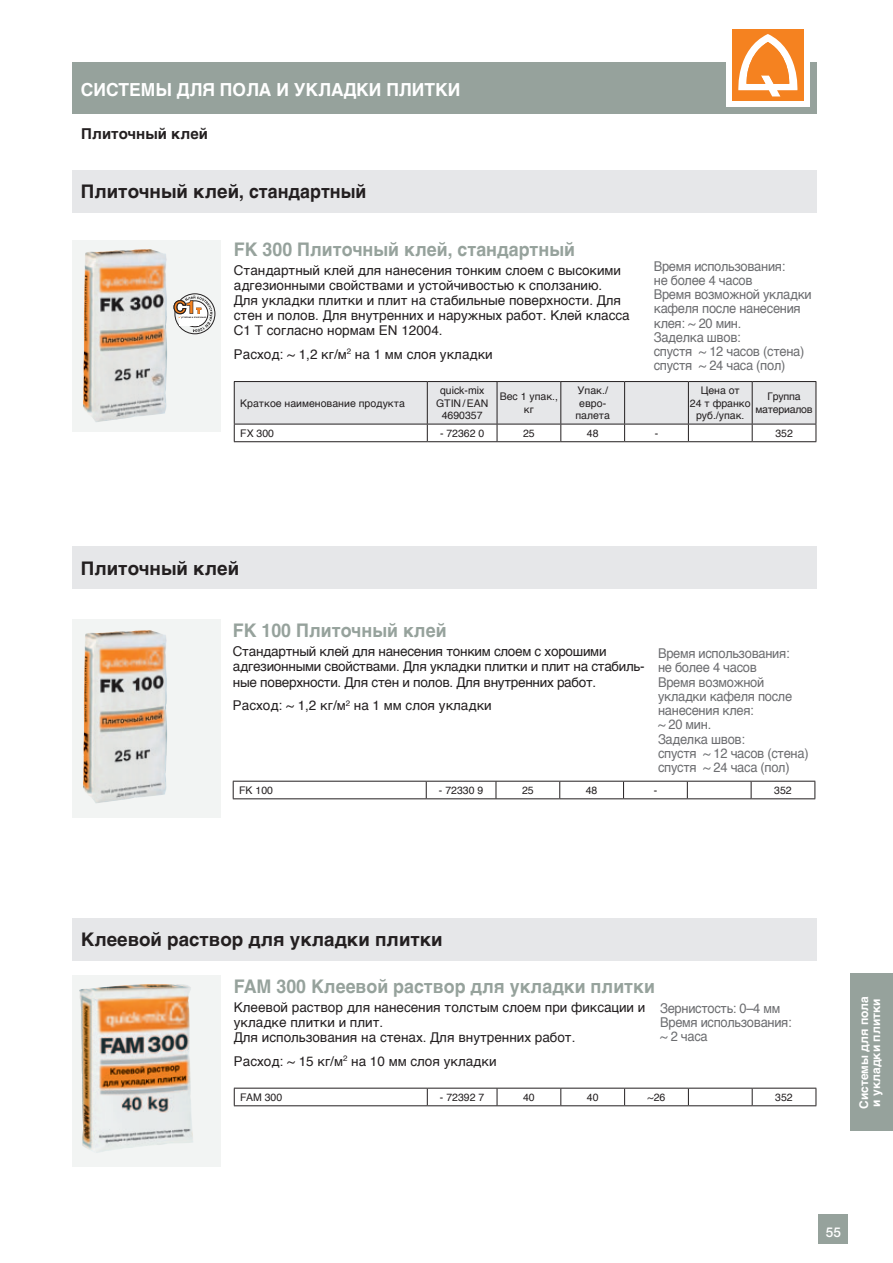
<style>
.page{position:relative;width:893px;height:1263px;background:#fff}
.page>*{position:absolute;margin:0;border:0;box-sizing:border-box;transform-origin:0 0}
.t1{font:700 18.75px "Helvetica";color:#96a29c;scale:.95 1}
.t2{font:700 18.75px "Helvetica";color:#231f20}
.t3{font:700 18px "Helvetica";color:#fff}
.t4{font:700 15px "Helvetica";color:#231f20}
.t5{font:13.5px/15px "Helvetica";color:#231f20}
.t6{font:13.5px/14.2px "Helvetica";letter-spacing:-.02em;color:#6c6d70;scale:.95 1}
.t7{font:13.5px/15px "Helvetica";letter-spacing:-.02em;color:#231f20}
.t8{font:500 13.5px "Helvetica Neue LT Pro";color:#fff}
.t9{font:700 12px/12px "Helvetica";color:#fff}
.t10{font:10.5px/12.6px "Helvetica";color:#231f20;text-align:center}
.t11{font:10.5px/12.6px "Helvetica";letter-spacing:-.02em;color:#231f20;text-align:center}
</style>
<div class="page">
<div style="left:819px;top:1214px;width:29px;height:30px;background:#96a29c"></div>
<div style="left:72px;top:63px;width:744px;height:51px;background:#96a29c"></div>
<div style="left:726px;top:23px;width:84px;height:84px;background:#fff"></div>
<div style="left:732px;top:30px;width:71px;height:71px;background:#f58220"></div>
<svg style="left:738px;top:34px;width:60px;height:62px"></svg>
<div style="left:850px;top:974px;width:43px;height:157px;background:#96a29c"></div>
<div style="left:72px;top:170px;width:744px;height:43px;background:#e6e7e9"></div>
<div style="left:72px;top:240px;width:149px;height:192px;background:#f2f4f3"></div>
<img style="left:83px;top:249px;width:84px;height:173px">
<hr style="left:234px;top:381px;width:193px;height:1px;background:#231f20">
<hr style="left:427px;top:381px;width:70px;height:1px;background:#231f20">
<hr style="left:497px;top:381px;width:64px;height:1px;background:#231f20">
<hr style="left:561px;top:381px;width:64px;height:1px;background:#231f20">
<hr style="left:625px;top:381px;width:63px;height:1px;background:#231f20">
<hr style="left:688px;top:381px;width:64px;height:1px;background:#231f20">
<hr style="left:752px;top:381px;width:64px;height:1px;background:#231f20">
<hr style="left:625px;top:441px;width:63px;height:1px;background:#231f20">
<hr style="left:688px;top:441px;width:64px;height:1px;background:#231f20">
<hr style="left:752px;top:441px;width:64px;height:1px;background:#231f20">
<svg style="left:234px;top:382px;width:583px;height:59px"></svg>
<hr style="left:234px;top:441px;width:193px;height:1px;background:#231f20">
<hr style="left:427px;top:441px;width:70px;height:1px;background:#231f20">
<hr style="left:497px;top:441px;width:64px;height:1px;background:#231f20">
<hr style="left:561px;top:441px;width:64px;height:1px;background:#231f20">
<div style="left:72px;top:918px;width:744px;height:42px;background:#e6e7e9"></div>
<div style="left:72px;top:975px;width:149px;height:191px;background:#f2f4f3"></div>
<img style="left:79px;top:984px;width:114px;height:169px">
<hr style="left:234px;top:1088px;width:193px;height:1px;background:#231f20">
<svg style="left:234px;top:1088px;width:1px;height:17px"></svg>
<hr style="left:427px;top:1088px;width:70px;height:1px;background:#231f20">
<svg style="left:427px;top:1088px;width:1px;height:17px"></svg>
<hr style="left:497px;top:1088px;width:64px;height:1px;background:#231f20">
<svg style="left:497px;top:1088px;width:1px;height:17px"></svg>
<hr style="left:561px;top:1088px;width:64px;height:1px;background:#231f20">
<svg style="left:560px;top:1088px;width:1px;height:17px"></svg>
<hr style="left:625px;top:1088px;width:63px;height:1px;background:#231f20">
<svg style="left:624px;top:1088px;width:1px;height:17px"></svg>
<hr style="left:688px;top:1088px;width:64px;height:1px;background:#231f20">
<svg style="left:688px;top:1088px;width:1px;height:17px"></svg>
<hr style="left:752px;top:1088px;width:64px;height:1px;background:#231f20">
<svg style="left:752px;top:1088px;width:1px;height:17px"></svg>
<svg style="left:816px;top:1088px;width:1px;height:17px"></svg>
<hr style="left:234px;top:1105px;width:193px;height:1px;background:#231f20">
<hr style="left:427px;top:1105px;width:70px;height:1px;background:#231f20">
<hr style="left:497px;top:1105px;width:64px;height:1px;background:#231f20">
<hr style="left:561px;top:1105px;width:64px;height:1px;background:#231f20">
<hr style="left:625px;top:1105px;width:63px;height:1px;background:#231f20">
<hr style="left:688px;top:1105px;width:64px;height:1px;background:#231f20">
<hr style="left:752px;top:1105px;width:64px;height:1px;background:#231f20">
<div style="left:72px;top:619px;width:149px;height:199px;background:#f2f4f3"></div>
<img style="left:83px;top:630px;width:84px;height:173px">
<hr style="left:624px;top:781px;width:63px;height:1px;background:#231f20">
<hr style="left:687px;top:781px;width:64px;height:1px;background:#231f20">
<svg style="left:687px;top:781px;width:1px;height:17px"></svg>
<hr style="left:751px;top:781px;width:64px;height:1px;background:#231f20">
<svg style="left:751px;top:781px;width:1px;height:17px"></svg>
<svg style="left:814px;top:781px;width:1px;height:17px"></svg>
<hr style="left:624px;top:798px;width:63px;height:1px;background:#231f20">
<hr style="left:687px;top:798px;width:64px;height:1px;background:#231f20">
<hr style="left:751px;top:798px;width:64px;height:1px;background:#231f20">
<hr style="left:233px;top:781px;width:193px;height:1px;background:#231f20">
<svg style="left:233px;top:781px;width:1px;height:17px"></svg>
<hr style="left:426px;top:781px;width:70px;height:1px;background:#231f20">
<svg style="left:426px;top:781px;width:1px;height:17px"></svg>
<hr style="left:496px;top:781px;width:64px;height:1px;background:#231f20">
<svg style="left:496px;top:781px;width:1px;height:17px"></svg>
<hr style="left:560px;top:781px;width:64px;height:1px;background:#231f20">
<svg style="left:559px;top:781px;width:1px;height:17px"></svg>
<svg style="left:623px;top:781px;width:1px;height:17px"></svg>
<hr style="left:233px;top:798px;width:193px;height:1px;background:#231f20">
<hr style="left:426px;top:798px;width:70px;height:1px;background:#231f20">
<hr style="left:496px;top:798px;width:64px;height:1px;background:#231f20">
<hr style="left:560px;top:798px;width:64px;height:1px;background:#231f20">
<div style="left:174px;top:293px;width:41px;height:41px;border:1px solid #231f20;border-radius:50%"></div>
<svg style="left:173px;top:295px;width:39px;height:37px"></svg>
<div style="left:72px;top:546px;width:744px;height:43px;background:#e6e7e9"></div>
<h2 class="t3" style="left:81px;top:75px;width:381px">Системы для пола и укладки плитки</h2>
<p class="t4" style="left:81px;top:121px;width:128px">Плиточный клей</p>
<h1 class="t2" style="left:81px;top:177px;width:287px">Плиточный клей, стандартный</h1>
<h1 class="t1" style="left:234px;top:234px;width:361px">FK 300 Плиточный клей, стандартный</h1>
<p class="t5" style="left:234px;top:264px;width:397px">Стандартный клей для нанесения тонким слоем с высокими адгезионными свойствами и устойчивостью к сползанию.<br>Для укладки плитки и плит на стабильные поверхности. Для стен и полов. Для внутренних и наружных работ. Клей класса С1 Т согласно нормам EN 12004.</p>
<p class="t5" style="left:234px;top:347px;width:260px">Расход: ~ 1,2 кг/м<sup>2</sup> на 1 мм слоя укладки</p>
<p class="t10" style="left:240px;top:397px;width:166px">Краткое наименование продукта</p>
<p class="t6" style="left:654px;top:259px;width:168px">Время использования:<br>не более 4 часов<br>Время возможной укладки кафеля после нанесения клея: ~ 20 мин.<br>Заделка швов:<br>спустя ~ 12 часов (стена) спустя ~ 24 часа (пол)</p>
<p class="t10" style="left:436px;top:384px;width:54px">quick-mix<br>GTIN/EAN<br>4690357</p>
<p class="t10" style="left:500px;top:391px;width:60px">Вес 1 упак., кг</p>
<p class="t10" style="left:575px;top:384px;width:36px">Упак./ евро&shy;палета</p>
<p class="t10" style="left:690px;top:384px;width:62px">Цена от<br>24 т франко руб./упак.</p>
<p class="t11" style="left:755px;top:391px;width:59px">Группа материалов</p>
<p class="t10" style="left:240px;top:427px;width:35px">FX 300</p>
<p class="t10" style="left:440px;top:427px;width:46px">- 72362 0</p>
<p class="t10" style="left:523px;top:427px;width:13px">25</p>
<p class="t10" style="left:587px;top:427px;width:13px">48</p>
<p class="t10" style="left:655px;top:427px;width:5px">-</p>
<p class="t10" style="left:775px;top:427px;width:19px">352</p>
<h1 class="t2" style="left:81px;top:553px;width:160px">Плиточный клей</h1>
<h1 class="t1" style="left:233px;top:615px;width:227px">FK 100 Плиточный клей</h1>
<p class="t7" style="left:233px;top:645px;width:413px">Стандартный клей для нанесения тонким слоем с хорошими адгезионными свойствами. Для укладки плитки и плит на стабиль&shy;ные поверхности. Для стен и полов. Для внутренних работ.</p>
<p class="t5" style="left:233px;top:698px;width:260px">Расход: ~ 1,2 кг/м<sup>2</sup> на 1 мм слоя укладки</p>
<p class="t6" style="left:658px;top:646px;width:160px">Время использования:<br>не более 4 часов<br>Время возможной укладки кафеля после нанесения клея:<br>~ 20 мин.<br>Заделка швов:<br>спустя ~ 12 часов (стена) спустя ~ 24 часа (пол)</p>
<p class="t10" style="left:239px;top:784px;width:35px">FK 100</p>
<p class="t10" style="left:439px;top:784px;width:46px">- 72330 9</p>
<p class="t10" style="left:522px;top:784px;width:13px">25</p>
<p class="t10" style="left:586px;top:784px;width:13px">48</p>
<p class="t10" style="left:654px;top:784px;width:5px">-</p>
<p class="t10" style="left:774px;top:784px;width:19px">352</p>
<h1 class="t2" style="left:81px;top:924px;width:363px">Клеевой раствор для укладки плитки</h1>
<h1 class="t1" style="left:234px;top:971px;width:445px">FAM 300 Клеевой раствор для укладки плитки</h1>
<p class="t5" style="left:234px;top:1000px;width:413px">Клеевой раствор для нанесения толстым слоем при фиксации и укладке плитки и плит.<br>Для использования на стенах. Для внутренних работ.</p>
<p class="t5" style="left:234px;top:1054px;width:264px">Расход: ~ 15 кг/м<sup>2</sup> на 10 мм слоя укладки</p>
<p class="t10" style="left:240px;top:1091px;width:44px">FAM 300</p>
<p class="t10" style="left:440px;top:1091px;width:46px">- 72392 7</p>
<p class="t10" style="left:523px;top:1091px;width:13px">40</p>
<p class="t10" style="left:587px;top:1091px;width:13px">40</p>
<p class="t10" style="left:648px;top:1091px;width:19px">~26</p>
<p class="t10" style="left:775px;top:1091px;width:19px">352</p>
<p class="t6" style="left:660px;top:1001px;width:140px">Зернистость: 0–4 мм<br>Время использования: ~ 2 часа</p>
<p class="t9" style="left:858px;top:1109px;width:115px;rotate:-90deg">Системы для пола и укладки плитки</p>
<p class="t8" style="left:826px;top:1224px;width:17px">55</p>
</div>
